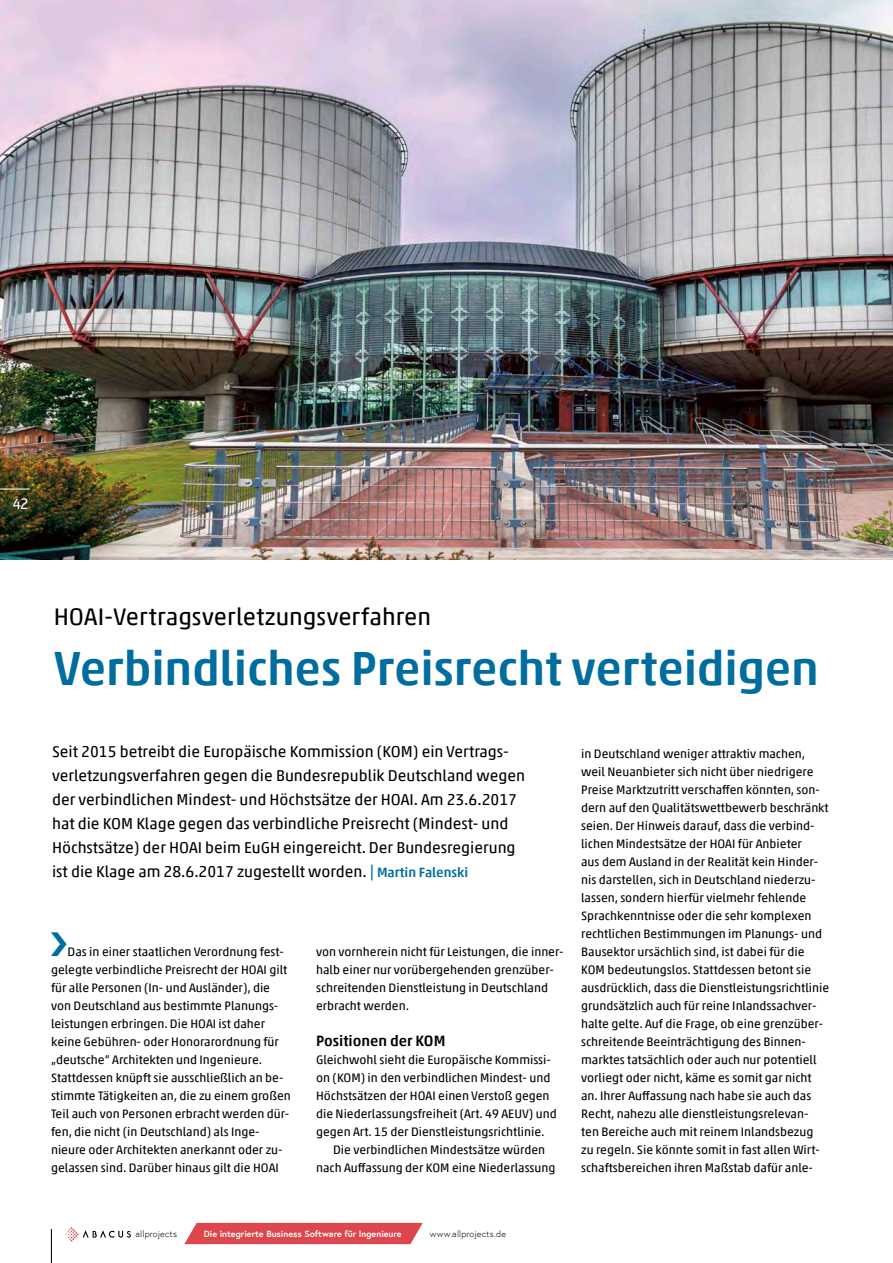
<style>
.page{position:relative;width:893px;height:1263px;background:#fff}
.page>*{position:absolute;margin:0;border:0;box-sizing:border-box;transform-origin:0 0}
.t1{font:500 48px "Akko Pro";letter-spacing:-.005em;color:#006d9f}
.t2{font:24px "Akko Pro";color:#000}
.t3{font:15.75px/24px "Akko Pro";color:#000}
.t4{font:500 15px "Akko Pro";color:#000}
.t5{font:15px "Akko Pro";color:#fff}
.t6{font:12.3px/18px "Akko Pro";color:#000}
.t7{font:700 9px "Europa";color:#fff}
.t8{font:300 9px "Europa";letter-spacing:.02em;color:#000}
.s1{font-weight:500;color:#006d9f}
.s2{font-weight:500;font-size:13.5px;color:#006d9f}
</style>
<div class="page">
<hr style="left:51px;top:1229px;width:1px;height:34px;background:#000">
<div style="left:184px;top:1223px;width:239px;height:21px;background:#dd464c"></div>
<svg style="left:65px;top:1227px;width:66px;height:15px"></svg>
<img style="left:0;top:0;width:893px;height:560px">
<hr style="left:0;top:488px;width:30px;height:2px;background:#fff">
<p class="t5" style="left:13px;top:494px;width:17px">42</p>
<p class="t2" style="left:54px;top:602px;width:379px">HOAI-Vertragsverletzungsverfahren</p>
<p class="t1" style="left:54px;top:639px;width:767px">Verbindliches Preisrecht verteidigen</p>
<p class="t3" style="left:52px;top:739px;width:474px">Seit 2015 betreibt die Europäische Kommission (KOM) ein Vertrags&shy;verletzungsverfahren gegen die Bundesrepublik Deutschland wegen der verbindlichen Mindest- und Höchstsätze der HOAI. Am 23.6.2017 hat die KOM Klage gegen das verbindliche Preisrecht (Mindest- und Höchstsätze) der HOAI beim EuGH eingereicht. Der Bundesregierung ist die Klage am 28.6.2017 zugestellt worden. <span class="s1">|</span> <span class="s2">Martin Falenski</span></p>
<p class="t6" style="left:51px;top:942px;width:241px;text-indent:17px">Das in einer staatlichen Verordnung fest&shy;gelegte verbindliche Preisrecht der HOAI gilt für alle Personen (In- und Ausländer), die von Deutschland aus bestimmte Planungs&shy;leistungen erbringen. Die HOAI ist daher keine Gebühren- oder Honorarordnung für „deutsche“ Architekten und Ingenieure.<br>Stattdessen knüpft sie ausschließlich an be&shy;stimmte Tätigkeiten an, die zu einem großen Teil auch von Personen erbracht werden dür&shy;fen, die nicht (in Deutschland) als Inge&shy;nieure oder Architekten anerkannt oder zu&shy;gelassen sind. Darüber hinaus gilt die HOAI</p>
<p class="t6" style="left:316px;top:942px;width:249px">von vornherein nicht für Leistungen, die inner&shy;halb einer nur vorübergehenden grenzüber&shy;schreitenden Dienstleistung in Deutschland erbracht werden.</p>
<p class="t4" style="left:316px;top:1031px;width:131px">Positionen der KOM</p>
<p class="t6" style="left:316px;top:1050px;width:236px">Gleichwohl sieht die Europäische Kommissi-</p>
<p class="t6" style="left:316px;top:1068px;width:236px">on (KOM) in den verbindlichen Mindest- und</p>
<p class="t6" style="left:316px;top:1086px;width:235px">Höchstsätzen der HOAI einen Verstoß gegen</p>
<p class="t6" style="left:316px;top:1104px;width:242px">die Niederlassungsfreiheit (Art. 49 AEUV) und</p>
<p class="t6" style="left:316px;top:1122px;width:230px">gegen Art. 15 der Dienstleistungsrichtlinie.</p>
<p class="t6" style="left:333px;top:1140px;width:214px">Die verbindlichen Mindestsätze würden</p>
<p class="t6" style="left:316px;top:1158px;width:241px">nach Auffassung der KOM eine Niederlassung</p>
<p class="t6" style="left:581px;top:744px;width:250px">in Deutschland weniger attraktiv machen, weil Neuanbieter sich nicht über niedrigere Preise Marktzutritt verschaffen könnten, son&shy;dern auf den Qualitätswettbewerb beschränkt seien. Der Hinweis darauf, dass die verbind&shy;lichen Mindestsätze der HOAI für Anbieter<br>aus dem Ausland in der Realität kein Hinder&shy;nis darstellen, sich in Deutschland niederzu&shy;lassen, sondern hierfür vielmehr fehlende Sprachkenntnisse oder die sehr komplexen rechtlichen Bestimmungen im Planungs- und Bausektor ursächlich sind, ist dabei für die KOM bedeutungslos. Stattdessen betont sie ausdrücklich, dass die Dienstleistungsrichtlinie grundsätzlich auch für reine Inlandssachver&shy;halte gelte. Auf die Frage, ob eine grenzüber&shy;schreitende Beeinträchtigung des Binnen&shy;marktes tatsächlich oder auch nur potentiell vorliegt oder nicht, käme es somit gar nicht an. Ihrer Auffassung nach habe sie auch das Recht, nahezu alle dienstleistungsrelevan&shy;ten Bereiche auch mit reinem Inlandsbezug<br>zu regeln. Sie könnte somit in fast allen Wirt&shy;schaftsbereichen ihren Maßstab dafür anle-</p>
<p class="t8" style="left:136px;top:1228px;width:43px">allprojects</p>
<p class="t7" style="left:204px;top:1228px;width:199px">Die integrierte Business Software für Ingenieure</p>
<p class="t8" style="left:430px;top:1228px;width:78px">www.allprojects.de</p>
</div>
